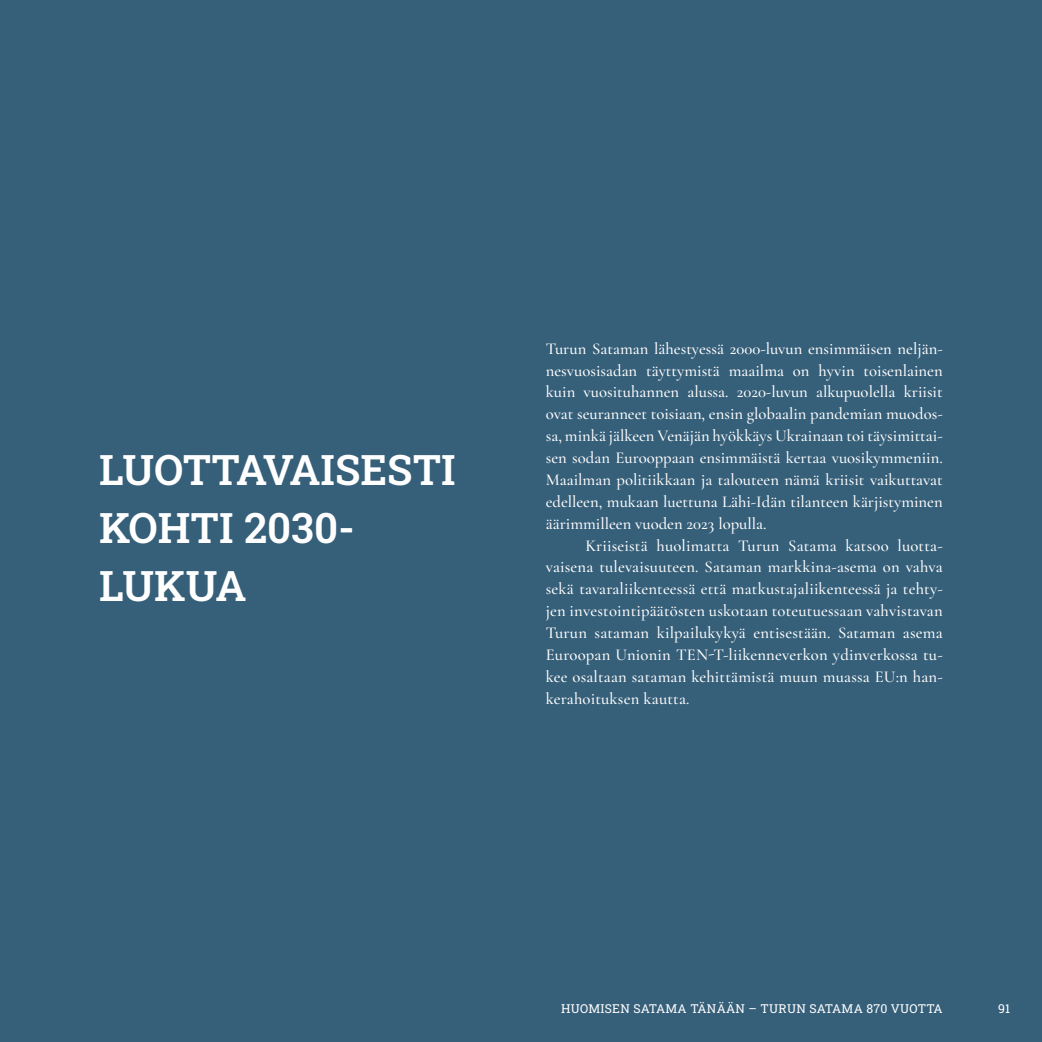
<style>
.page{position:relative;width:1042px;height:1042px;background:#365f79}
.page>*{position:absolute;margin:0;border:0;box-sizing:border-box;transform-origin:0 0}
.t1{font:600 42px/57.8px "Roboto Slab";color:#fff}
.t2{font:500 16.62px/21.9px "Cormorant Garamond";color:#fff;text-align:justify}
.t3{font:12.25px "Roboto Slab";letter-spacing:.02em;color:#fff}
</style>
<div class="page">
<h1 class="t1" style="left:99px;top:440px;width:358px">LUOTTAVAISESTI<br>KOHTI 2030-<br>LUKUA</h1>
<p class="t2" style="left:546px;top:337px;width:398px">Turun Sataman lähestyessä 2000-luvun ensimmäisen neljän&shy;nesvuosisadan täyttymistä maailma on hyvin toisenlainen kuin vuosituhannen alussa. 2020-luvun alkupuolella kriisit ovat seuranneet toisiaan, ensin globaalin pandemian muodos&shy;sa, minkä jälkeen Venäjän hyökkäys Ukrainaan toi täysimittai&shy;sen sodan Eurooppaan ensimmäistä kertaa vuosikymmeniin.<br>Maailman politiikkaan ja talouteen nämä kriisit vaikuttavat edelleen, mukaan luettuna Lähi-Idän tilanteen kärjistyminen äärimmilleen vuoden 2023 lopulla.</p>
<p class="t2" style="left:546px;top:534px;width:398px;text-indent:40px">Kriiseistä huolimatta Turun Satama katsoo luotta&shy;vaisena tulevaisuuteen. Sataman markkina-asema on vahva sekä tavaraliikenteessä että matkustajaliikenteessä ja tehty&shy;jen investointipäätösten uskotaan toteutuessaan vahvistavan Turun sataman kilpailukykyä entisestään. Sataman asema Euroopan Unionin TEN-T-liikenneverkon ydinverkossa tu&shy;kee osaltaan sataman kehittämistä muun muassa EU:n han&shy;kerahoituksen kautta.</p>
<p class="t3" style="left:561px;top:1000px;width:383px">HUOMISEN SATAMA TÄNÄÄN – TURUN SATAMA 870 VUOTTA</p>
<p class="t3" style="left:998px;top:1000px;width:13px">91</p>
</div>
